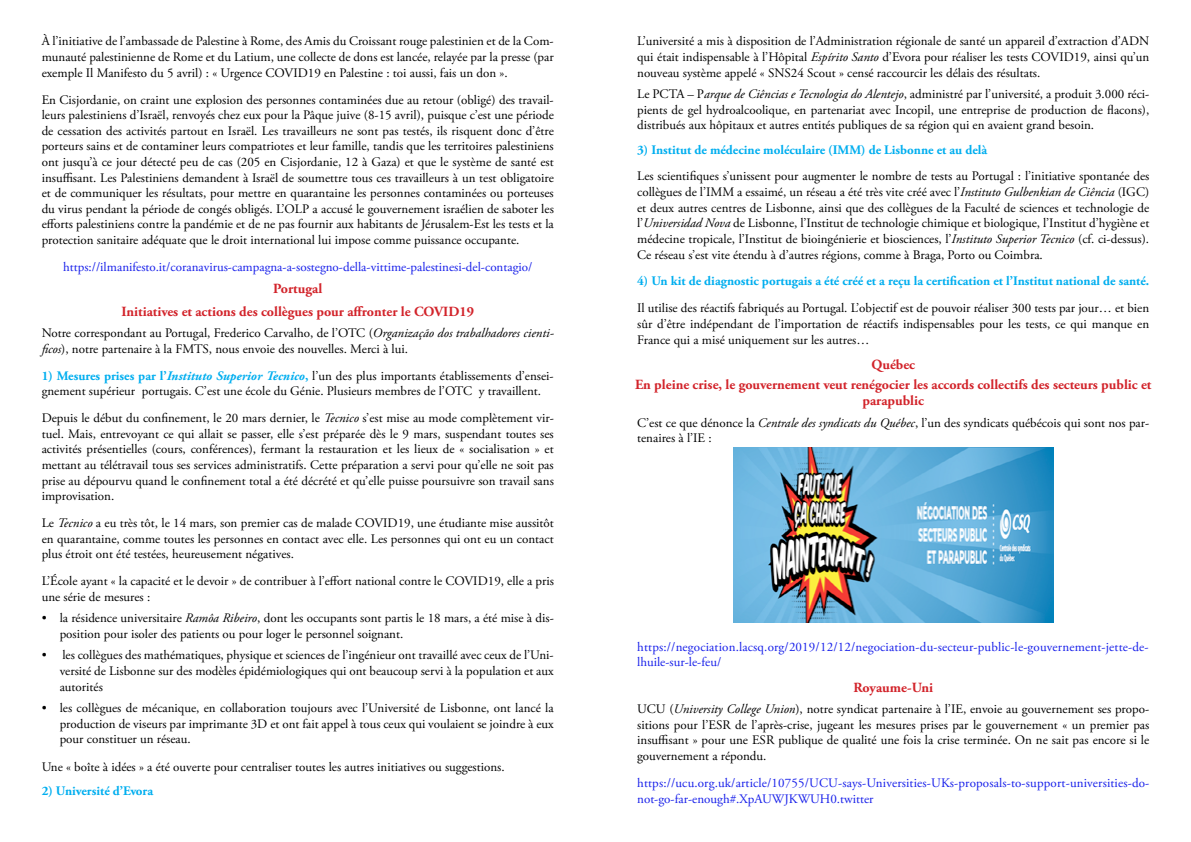
<style>
.page{position:relative;width:1191px;height:842px;background:#fff}
.page>*{position:absolute;margin:0;border:0;box-sizing:border-box;transform-origin:0 0}
.t1{font:700 14px/22.5px "Adobe Garamond Pro";color:#d2232a;text-align:center}
.t2{font:13px/15.6px "Adobe Garamond Pro";color:#000;text-align:justify}
.t3{font:13px/15.6px "Adobe Garamond Pro";letter-spacing:.01em;color:#171fea}
.t4{font:700 13px "Adobe Garamond Pro";color:#00aeef}
.s1{font-style:italic}
.s2{font-weight:700;color:#00aeef}
.s3{font-weight:700;font-style:italic;color:#00aeef}
</style>
<div class="page">
<img style="left:733px;top:447px;width:320px;height:175px">
<p class="t2" style="left:42px;top:34px;width:513px">À l’initiative de l’ambassade de Palestine à Rome, des Amis du Croissant rouge palestinien et de la Com&shy;munauté palestinienne de Rome et du Latium, une collecte de dons est lancée, relayée par la presse (par exemple Il Manifesto du 5 avril) : « Urgence COVID19 en Palestine : toi aussi, fais un don ».</p>
<p class="t2" style="left:42px;top:92px;width:514px">En Cisjordanie, on craint une explosion des personnes contaminées due au retour (obligé) des travail&shy;leurs palestiniens d’Israël, renvoyés chez eux pour la Pâque juive (8-15 avril), puisque c’est une période de cessation des activités partout en Israël. Les travailleurs ne sont pas testés, ils risquent donc d’être porteurs sains et de contaminer leurs compatriotes et leur famille, tandis que les territoires palestiniens ont jusqu’à ce jour détecté peu de cas (205 en Cisjordanie, 12 à Gaza) et que le système de santé est insuffisant. Les Palestiniens demandent à Israël de soumettre tous ces travailleurs à un test obligatoire et de communiquer les résultats, pour mettre en quarantaine les personnes contaminées ou porteuses du virus pendant la période de congés obligés. L’OLP a accusé le gouvernement israélien de saboter les efforts palestiniens contre la pandémie et de ne pas fournir aux habitants de Jérusalem-Est les tests et la protection sanitaire adéquate que le droit international lui impose comme puissance occupante.</p>
<p class="t3" style="left:63px;top:259px;width:471px">https://ilmanifesto.it/coranavirus-campagna-a-sostegno-della-vittime-palestinesi-del-contagio/</p>
<p class="t1" style="left:121px;top:278px;width:354px">Portugal<br>Initiatives et actions des collègues pour affronter le COVID19</p>
<p class="t2" style="left:42px;top:326px;width:513px">Notre correspondant au Portugal, Frederico Carvalho, de l’OTC (<span class="s1">Organização dos trabalhadores cienti&shy;ficos</span>), notre partenaire à la FMTS, nous envoie des nouvelles. Merci à lui.</p>
<p class="t2" style="left:42px;top:368px;width:513px"><span class="s2">1) Mesures prises par l’</span><span class="s3">Instituto Superior Tecnico</span><span class="s2">,</span> l’un des plus importants établissements d’ensei&shy;gnement supérieur portugais. C’est une école du Génie. Plusieurs membres de l’OTC y travaillent.</p>
<p class="t2" style="left:42px;top:411px;width:513px">Depuis le début du confinement, le 20 mars dernier, le <span class="s1">Tecnico</span> s’est mise au mode complètement vir&shy;tuel. Mais, entrevoyant ce qui allait se passer, elle s’est préparée dès le 9 mars, suspendant toutes ses activités présentielles (cours, conférences), fermant la restauration et les lieux de « socialisation » et mettant au télétravail tous ses services administratifs. Cette préparation a servi pour qu’elle ne soit pas prise au dépourvu quand le confinement total a été décrété et qu’elle puisse poursuivre son travail sans improvisation.</p>
<p class="t2" style="left:42px;top:516px;width:513px">Le <span class="s1">Tecnico</span> a eu très tôt, le 14 mars, son premier cas de malade COVID19, une étudiante mise aussitôt en quarantaine, comme toutes les personnes en contact avec elle. Les personnes qui ont eu un contact plus étroit ont été testées, heureusement négatives.</p>
<p class="t2" style="left:42px;top:574px;width:514px">L’École ayant « la capacité et le devoir » de contribuer à l’effort national contre le COVID19, elle a pris une série de mesures :</p>
<p class="t2" style="left:60px;top:611px;width:495px;text-indent:-18px">• la résidence universitaire <span class="s1">Ramôa Ribeiro</span>, dont les occupants sont partis le 18 mars, a été mise à dis&shy;position pour isoler des patients ou pour loger le personnel soignant.</p>
<p class="t2" style="left:60px;top:648px;width:495px;text-indent:-18px">• les collègues des mathématiques, physique et sciences de l’ingénieur ont travaillé avec ceux de l’Uni&shy;versité de Lisbonne sur des modèles épidémiologiques qui ont beaucoup servi à la population et aux autorités</p>
<p class="t2" style="left:60px;top:701px;width:495px;text-indent:-18px">• les collègues de mécanique, en collaboration toujours avec l’Université de Lisbonne, ont lancé la production de viseurs par imprimante 3D et ont fait appel à tous ceux qui voulaient se joindre à eux pour constituer un réseau.</p>
<p class="t2" style="left:42px;top:759px;width:464px">Une « boîte à idées » a été ouverte pour centraliser toutes les autres initiatives ou suggestions.</p>
<p class="t4" style="left:42px;top:783px;width:113px">2) Université d’Evora</p>
<p class="t2" style="left:637px;top:34px;width:513px">L’université a mis à disposition de l’Administration régionale de santé un appareil d’extraction d’ADN qui était indispensable à l’Hôpital <span class="s1">Espírito Santo</span> d’Evora pour réaliser les tests COVID19, ainsi qu’un nouveau système appelé « SNS24 Scout » censé raccourcir les délais des résultats.</p>
<p class="t2" style="left:637px;top:86px;width:514px">Le PCTA – P<span class="s1">arque de Ciências e Tecnologia do Alentejo</span>, administré par l’université, a produit 3.000 réci&shy;pients de gel hydroalcoolique, en partenariat avec Incopil, une entreprise de production de flacons), distribués aux hôpitaux et autres entités publiques de sa région qui en avaient grand besoin.</p>
<p class="t4" style="left:637px;top:142px;width:352px">3) Institut de médecine moléculaire (IMM) de Lisbonne et au delà</p>
<p class="t2" style="left:637px;top:169px;width:513px">Les scientifiques s’unissent pour augmenter le nombre de tests au Portugal : l’initiative spontanée des collègues de l’IMM a essaimé, un réseau a été très vite créé avec l’<span class="s1">Instituto Gulbenkian de Ciência</span> (IGC) et deux autres centres de Lisbonne, ainsi que des collègues de la Faculté de sciences et technologie de l’<span class="s1">Universidad Nova</span> de Lisbonne, l’Institut de technologie chimique et biologique, l’Institut d’hygiène et médecine tropicale, l’Institut de bioingénierie et biosciences, l’<span class="s1">Instituto Superior Tecnico</span> (cf. ci-dessus).<br>Ce réseau s’est vite étendu à d’autres régions, comme à Braga, Porto ou Coimbra.</p>
<p class="t4" style="left:637px;top:274px;width:513px">4) Un kit de diagnostic portugais a été créé et a reçu la certification et l’Institut national de santé.</p>
<p class="t2" style="left:637px;top:301px;width:513px">Il utilise des réactifs fabriqués au Portugal. L’objectif est de pouvoir réaliser 300 tests par jour… et bien sûr d’être indépendant de l’importation de réactifs indispensables pour les tests, ce qui manque en France qui a misé uniquement sur les autres…</p>
<p class="t1" style="left:635px;top:355px;width:518px;line-height:19.6px">Québec<br>En pleine crise, le gouvernement veut renégocier les accords collectifs des secteurs public et</p>
<p class="t1" style="left:862px;top:390px;width:63px">parapublic</p>
<p class="t2" style="left:637px;top:415px;width:513px">C’est ce que dénonce la <span class="s1">Centrale des syndicats du Québec</span>, l’un des syndicats québécois qui sont nos par&shy;tenaires à l’IE :</p>
<p class="t3" style="left:637px;top:639px;width:513px">https://negociation.lacsq.org/2019/12/12/negociation-du-secteur-public-le-gouvernement-jette-de&shy;lhuile-sur-le-feu/</p>
<p class="t1" style="left:853px;top:676px;width:81px">Royaume-Uni</p>
<p class="t2" style="left:637px;top:702px;width:514px">UCU (<span class="s1">University College Union</span>), notre syndicat partenaire à l’IE, envoie au gouvernement ses propo&shy;sitions pour l’ESR de l’après-crise, jugeant les mesures prises par le gouvernement « un premier pas insuffisant » pour une ESR publique de qualité une fois la crise terminée. On ne sait pas encore si le gouvernement a répondu.</p>
<p class="t3" style="left:637px;top:775px;width:514px">https://ucu.org.uk/article/10755/UCU-says-Universities-UKs-proposals-to-support-universities-do&shy;not-go-far-enough#.XpAUWJKWUH0.twitter</p>
</div>
